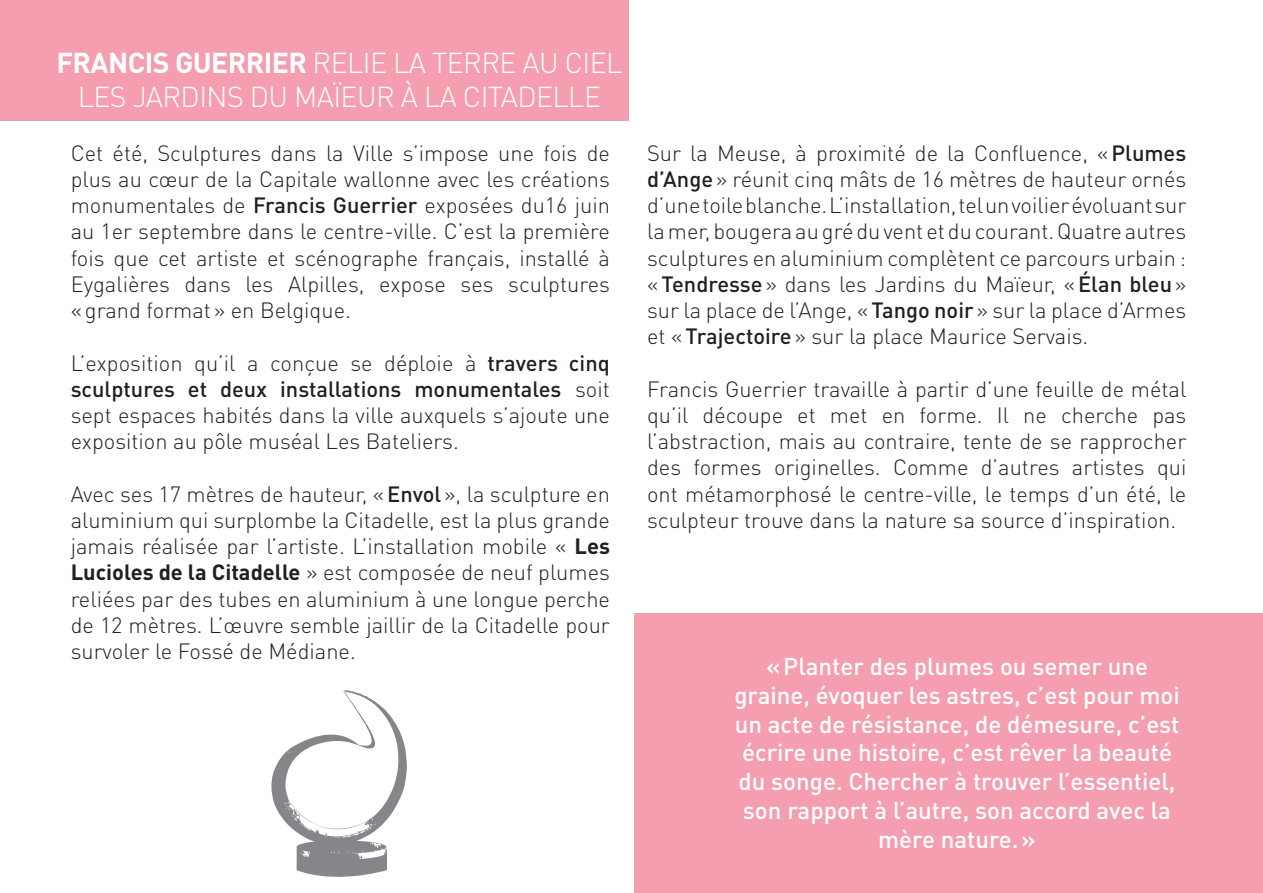
<style>
.page{position:relative;width:1263px;height:893px;background:#fff}
.page>*{position:absolute;margin:0;border:0;box-sizing:border-box;transform-origin:0 0}
.t1{font:300 28.35px/34px "DIN Pro";letter-spacing:-.02em;color:#fff;text-align:center}
.t2{font:500 24px/28.8px "DIN Pro";color:#fff;text-align:center}
.t3{font:300 21.9px/26.2px "DIN Pro";color:#231f20;text-align:justify}
.s1{font-weight:700}
.s2{font-weight:500}
</style>
<div class="page">
<div style="left:0;top:0;width:628px;height:121px;background:#f59eaf"></div>
<div style="left:634px;top:613px;width:629px;height:280px;background:#f59eaf"></div>
<svg style="left:271px;top:690px;width:136px;height:187px"></svg>
<p class="t1" style="left:56px;top:44px;width:568px"><span class="s1">FRANCIS GUERRIER</span> RELIE LA TERRE AU CIEL<br>LES JARDINS DU MAÏEUR À LA CITADELLE</p>
<p class="t3" style="left:71px;top:139px;width:541px">Cet été, Sculptures dans la Ville s’impose une fois de plus au cœur de la Capitale wallonne avec les créations monumentales de <span class="s2">Francis Guerrier</span> exposées du16 juin au 1er septembre dans le centre-ville. C’est la première fois que cet artiste et scénographe français, installé à Eygalières dans les Alpilles, expose ses sculptures «grand format» en Belgique.</p>
<p class="t3" style="left:71px;top:349px;width:541px">L’exposition qu’il a conçue se déploie à <span class="s2">travers cinq sculptures et deux installations monumentales</span> soit sept espaces habités dans la ville auxquels s’ajoute une exposition au pôle muséal Les Bateliers.</p>
<p class="t3" style="left:71px;top:480px;width:541px">Avec ses 17 mètres de hauteur, «<span class="s2">Envol</span>», la sculpture en aluminium qui surplombe la Citadelle, est la plus grande jamais réalisée par l’artiste. L’installation mobile « <span class="s1">Les Lucioles de la Citadelle</span> » est composée de neuf plumes reliées par des tubes en aluminium à une longue perche de 12 mètres. L’œuvre semble jaillir de la Citadelle pour survoler le Fossé de Médiane.</p>
<p class="t3" style="left:647px;top:139px;width:541px">Sur la Meuse, à proximité de la Confluence, «<span class="s2">Plumes d’Ange</span>» réunit cinq mâts de 16 mètres de hauteur ornés d’une toile blanche. L’installation, tel un voilier évoluant sur la mer, bougera au gré du vent et du courant. Quatre autres sculptures en aluminium complètent ce parcours urbain : «<span class="s2">Tendresse</span>» dans les Jardins du Maïeur, «<span class="s2">Élan bleu</span>» sur la place de l’Ange, «<span class="s2">Tango noir</span>» sur la place d’Armes et «<span class="s2">Trajectoire</span>» sur la place Maurice Servais.</p>
<p class="t3" style="left:647px;top:375px;width:541px">Francis Guerrier travaille à partir d’une feuille de métal qu’il découpe et met en forme. Il ne cherche pas l’abstraction, mais au contraire, tente de se rapprocher des formes originelles. Comme d’autres artistes qui ont métamorphosé le centre-ville, le temps d’un été, le sculpteur trouve dans la nature sa source d’inspiration.</p>
<p class="t2" style="left:734px;top:651px;width:447px">«Planter des plumes ou semer une graine, évoquer les astres, c’est pour moi un acte de résistance, de démesure, c’est écrire une histoire, c’est rêver la beauté du songe. Chercher à trouver l’essentiel, son rapport à l’autre, son accord avec la mère nature.»</p>
</div>
